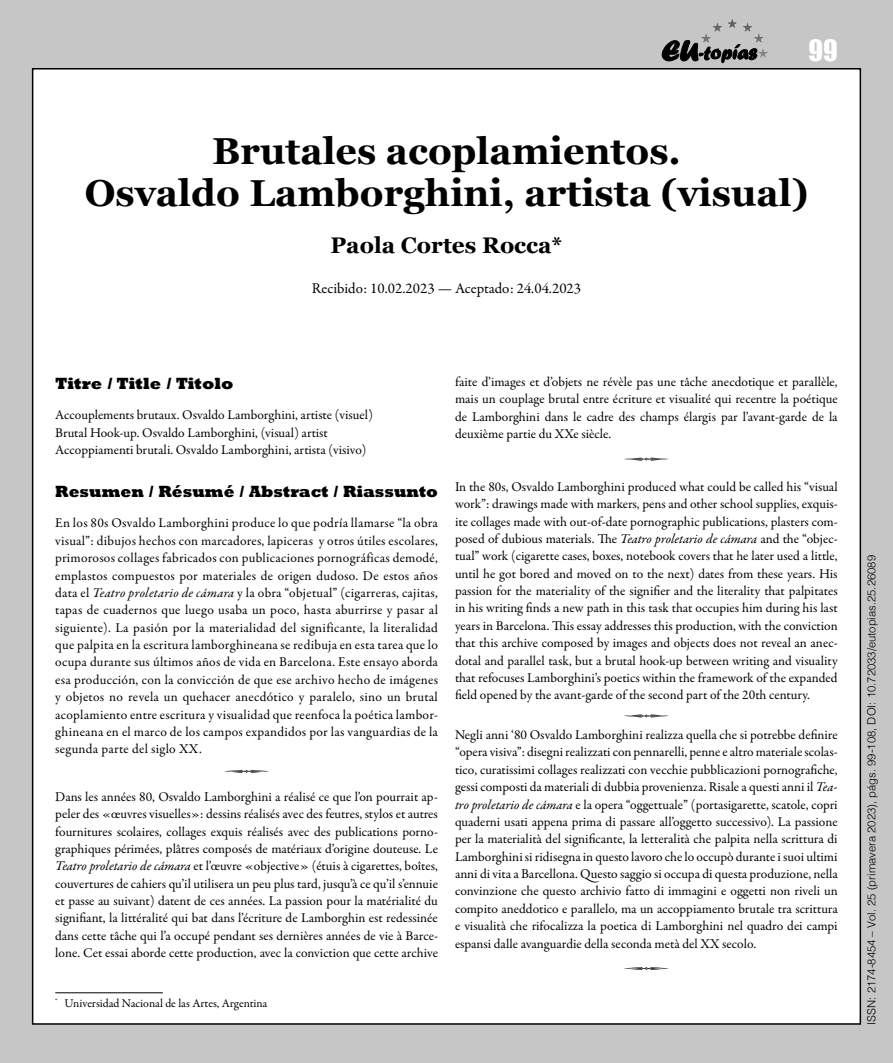
<style>
.page{position:relative;width:893px;height:1063px;background:#c6c6c6}
.page>*{position:absolute;margin:0;border:0;box-sizing:border-box;transform-origin:0 0}
.t1{font:700 37.5px/42.2px "Georgia";color:#000;text-align:center}
.t2{font:27px "Impact";color:#fff}
.t3{font:700 22.5px "Georgia";color:#000}
.t4{font:800 16.5px "Rockwell Std";color:#000;scale:.95 1}
.t5{font:800 16.5px "Rockwell Std";color:#000}
.t6{font:15px "Garamond Premr Pro";color:#000}
.t7{font:13.5px/17.4px "Garamond Premr Pro";letter-spacing:.005em;color:#000;text-align:justify}
.t8{font:12px "Garamond Premr Pro";letter-spacing:-.01em;color:#000}
.t9{font:300 11.25px "Helvetica";color:#000}
.s1{font-style:italic}
</style>
<div class="page">
<div style="left:33px;top:69px;width:827px;height:955px;background:#fff"></div>
<svg style="left:662px;top:40px;width:94px;height:23px"></svg>
<hr style="left:701px;top:19px;width:67px;height:1px;background:#585857">
<hr style="left:701px;top:20px;width:67px;height:1px;background:#595958">
<hr style="left:701px;top:21px;width:67px;height:1px;background:#5a5a59">
<hr style="left:701px;top:22px;width:67px;height:1px;background:#5c5c5b">
<hr style="left:701px;top:23px;width:67px;height:1px;background:#5d5d5c">
<hr style="left:701px;top:24px;width:67px;height:1px;background:#5f5f5e">
<hr style="left:701px;top:25px;width:67px;height:1px;background:#60605f">
<hr style="left:701px;top:26px;width:67px;height:1px;background:#626261">
<hr style="left:701px;top:27px;width:67px;height:1px;background:#636362">
<hr style="left:701px;top:28px;width:67px;height:1px;background:#656464">
<hr style="left:701px;top:29px;width:67px;height:1px;background:#666565">
<hr style="left:701px;top:30px;width:67px;height:1px;background:#676766">
<hr style="left:701px;top:31px;width:67px;height:1px;background:#696868">
<hr style="left:701px;top:32px;width:67px;height:1px;background:#6a6969">
<hr style="left:701px;top:33px;width:67px;height:1px;background:#6c6b6b">
<hr style="left:701px;top:34px;width:67px;height:1px;background:#6c6c6c">
<hr style="left:701px;top:35px;width:67px;height:1px;background:#6e6e6d">
<hr style="left:701px;top:36px;width:67px;height:1px;background:#6f6f6e">
<hr style="left:701px;top:37px;width:67px;height:1px;background:#717170">
<hr style="left:701px;top:38px;width:67px;height:1px;background:#727271">
<hr style="left:701px;top:39px;width:67px;height:1px;background:#747473">
<hr style="left:701px;top:40px;width:67px;height:1px;background:#757574">
<hr style="left:701px;top:41px;width:67px;height:1px;background:#767675">
<hr style="left:701px;top:42px;width:67px;height:1px;background:#787877">
<hr style="left:701px;top:43px;width:67px;height:1px;background:#797978">
<hr style="left:701px;top:44px;width:67px;height:1px;background:#7b7b7a">
<hr style="left:701px;top:45px;width:67px;height:1px;background:#7c7c7b">
<hr style="left:701px;top:46px;width:67px;height:1px;background:#7e7d7d">
<hr style="left:701px;top:47px;width:67px;height:1px;background:#7f7e7e">
<hr style="left:701px;top:48px;width:67px;height:1px;background:#818080">
<hr style="left:701px;top:49px;width:67px;height:1px;background:#828181">
<hr style="left:701px;top:50px;width:67px;height:1px;background:#828282">
<hr style="left:701px;top:51px;width:67px;height:1px;background:#848483">
<hr style="left:701px;top:52px;width:67px;height:1px;background:#858584">
<hr style="left:701px;top:53px;width:67px;height:1px;background:#878786">
<hr style="left:701px;top:54px;width:67px;height:1px;background:#888887">
<hr style="left:701px;top:55px;width:67px;height:1px;background:#898989">
<hr style="left:701px;top:56px;width:67px;height:1px;background:#8a8a8a">
<hr style="left:701px;top:57px;width:67px;height:1px;background:#8c8c8b">
<svg style="left:224px;top:770px;width:45px;height:3px"></svg>
<svg style="left:624px;top:458px;width:45px;height:3px"></svg>
<svg style="left:624px;top:714px;width:45px;height:3px"></svg>
<svg style="left:624px;top:967px;width:45px;height:3px"></svg>
<hr style="left:55px;top:992px;width:108px;height:1px;background:#000">
<h2 class="t2" style="left:808px;top:29px;width:31px">99</h2>
<h1 class="t1" style="left:85px;top:128px;width:725px">Brutales acoplamientos.<br>Osvaldo Lamborghini, artista (visual)</h1>
<h3 class="t3" style="left:331px;top:228px;width:233px">Paola Cortes Rocca*</h3>
<p class="t6" style="left:312px;top:279px;width:271px">Recibido: 10.02.2023 — Aceptado: 24.04.2023</p>
<p class="t5" style="left:55px;top:373px;width:180px">Titre / Title / Titolo</p>
<p class="t7" style="left:55px;top:407px;width:319px;text-align:left">Accouplements brutaux. Osvaldo Lamborghini, artiste (visuel)<br>Brutal Hook-up. Osvaldo Lamborghini, (visual) artist<br>Accoppiamenti brutali. Osvaldo Lamborghini, artista (visivo)</p>
<p class="t4" style="left:55px;top:481px;width:404px">Resumen / Résumé / Abstract / Riassunto</p>
<p class="t7" style="left:55px;top:515px;width:384px">En los 80s Osvaldo Lamborghini produce lo que podría llamarse “la obra visual”: dibujos hechos con marcadores, lapiceras y otros útiles escolares, primorosos collages fabricados con publicaciones pornográficas demodé, emplastos compuestos por materiales de origen dudoso. De estos años data el <span class="s1">Teatro proletario de cámara</span> y la obra “objetual” (cigarreras, cajitas, tapas de cuadernos que luego usaba un poco, hasta aburrirse y pasar al siguiente). La pasión por la materialidad del significante, la literalidad que palpita en la escritura lamborghineana se redibuja en esta tarea que lo ocupa durante sus últimos años de vida en Barcelona. Este ensayo aborda esa producción, con la convicción de que ese archivo hecho de imágenes y objetos no revela un quehacer anecdótico y paralelo, sino un brutal acoplamiento entre escritura y visualidad que reenfoca la poética lambor&shy;ghineana en el marco de los campos expandidos por las vanguardias de la segunda parte del siglo XX.</p>
<p class="t7" style="left:55px;top:788px;width:384px">Dans les années 80, Osvaldo Lamborghini a réalisé ce que l’on pourrait ap&shy;peler des «œuvres visuelles»: dessins réalisés avec des feutres, stylos et autres fournitures scolaires, collages exquis réalisés avec des publications porno&shy;graphiques périmées, plâtres composés de matériaux d’origine douteuse. Le <span class="s1">Teatro proletario de cámara</span> et l’œuvre «objective» (étuis à cigarettes, boîtes, couvertures de cahiers qu’il utilisera un peu plus tard, jusqu’à ce qu’il s’ennuie et passe au suivant) datent de ces années. La passion pour la matérialité du signifiant, la littéralité qui bat dans l’écriture de Lamborghin est redessinée dans cette tâche qui l’a occupé pendant ses dernières années de vie à Barce&shy;lone. Cet essai aborde cette production, avec la conviction que cette archive</p>
<p class="t8" style="left:55px;top:996px;width:214px"><sup>*</sup> Universidad Nacional de las Artes, Argentina</p>
<p class="t7" style="left:455px;top:373px;width:384px">faite d’images et d’objets ne révèle pas une tâche anecdotique et parallèle, mais un couplage brutal entre écriture et visualité qui recentre la poétique de Lamborghini dans le cadre des champs élargis par l’avant-garde de la deuxième partie du XXe siècle.</p>
<p class="t7" style="left:455px;top:478px;width:384px">In the 80s, Osvaldo Lamborghini produced what could be called his “visual work”: drawings made with markers, pens and other school supplies, exquis&shy;ite collages made with out-of-date pornographic publications, plasters com&shy;posed of dubious materials. The <span class="s1">Teatro proletario de cámara</span> and the “objec&shy;tual” work (cigarette cases, boxes, notebook covers that he later used a little, until he got bored and moved on to the next) dates from these years. His passion for the materiality of the signifier and the literality that palpitates in his writing finds a new path in this task that occupies him during his last years in Barcelona. This essay addresses this production, with the conviction that this archive composed by images and objects does not reveal an anec&shy;dotal and parallel task, but a brutal hook-up between writing and visuality that refocuses Lamborghini’s poetics within the framework of the expanded field opened by the avant-garde of the second part of the 20th century.</p>
<p class="t7" style="left:455px;top:726px;width:384px">Negli anni ‘80 Osvaldo Lamborghini realizza quella che si potrebbe definire “opera visiva”: disegni realizzati con pennarelli, penne e altro materiale scolas&shy;tico, curatissimi collages realizzati con vecchie pubblicazioni pornografiche, gessi composti da materiali di dubbia provenienza. Risale a questi anni il <span class="s1">Tea&shy;tro proletario de cámara</span> e la opera “oggettuale” (portasigarette, scatole, copri quaderni usati appena prima di passare all’oggetto successivo). La passione per la materialità del significante, la letteralità che palpita nella scrittura di Lamborghini si ridisegna in questo lavoro che lo occupò durante i suoi ultimi anni di vita a Barcellona. Questo saggio si occupa di questa produzione, nella convinzione che questo archivio fatto di immagini e oggetti non riveli un compito aneddotico e parallelo, ma un accoppiamento brutale tra scrittura e visualità che rifocalizza la poetica di Lamborghini nel quadro dei campi espansi dalle avanguardie della seconda metà del XX secolo.</p>
<p class="t9" style="left:862px;top:1025px;width:471px;rotate:-90deg">ISSN: 2174-8454 – Vol. 25 (primavera 2023), págs. 99-108, DOI: 10.72033/eutopias.25.26089</p>
</div>
